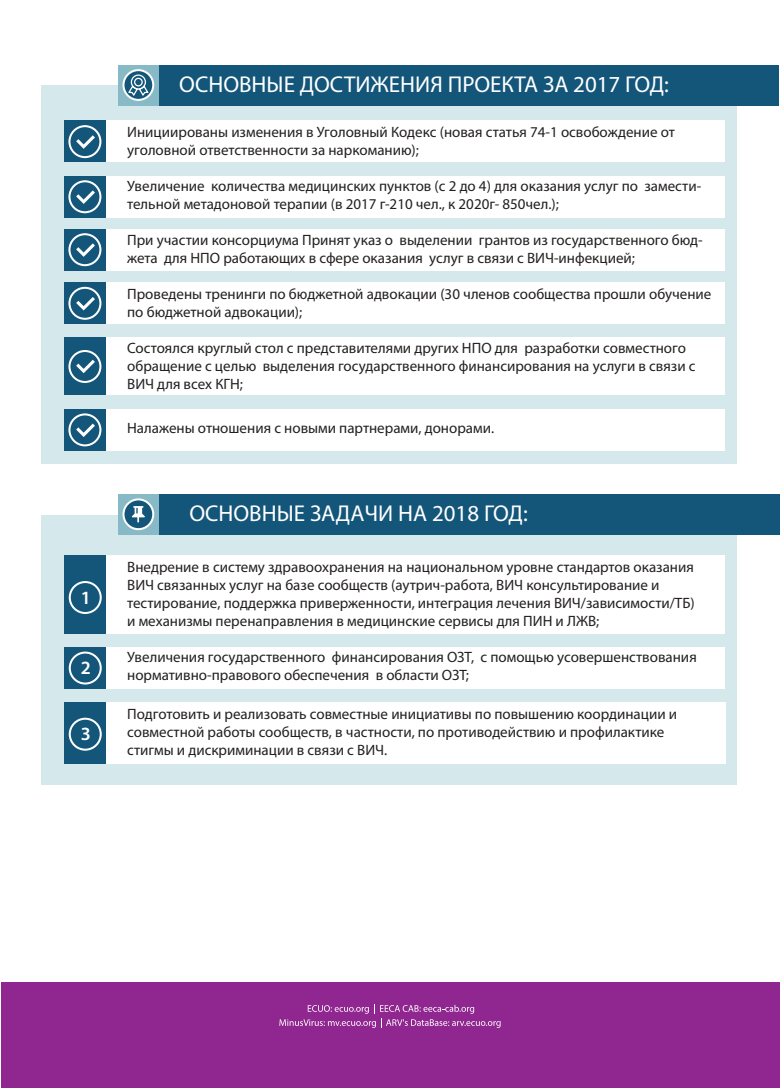
<style>
.page{position:relative;width:780px;height:1088px;background:#fff}
.page>*{position:absolute;margin:0;border:0;box-sizing:border-box;transform-origin:0 0}
.t1{font:23px "Myriad Pro";color:#fff}
.t2{font:600 18.75px "Myriad Pro";color:#fff}
.t3{font:15px/18px "Myriad Pro";color:#231f20}
</style>
<div class="page">
<div style="left:41px;top:86px;width:696px;height:378px;background:#d5e9ec"></div>
<div style="left:41px;top:515px;width:696px;height:270px;background:#d5e9ec"></div>
<div style="left:64px;top:121px;width:661px;height:41px;background:#fff"></div>
<div style="left:158px;top:65px;width:621px;height:40px;background:#14567a"></div>
<div style="left:64px;top:121px;width:42px;height:41px;background:#14567a"></div>
<div style="left:68px;top:125px;width:33px;height:33px;border:2px solid #fff;border-radius:50%"></div>
<svg style="left:76px;top:135px;width:19px;height:14px"></svg>
<div style="left:64px;top:176px;width:661px;height:41px;background:#fff"></div>
<div style="left:64px;top:176px;width:42px;height:41px;background:#14567a"></div>
<div style="left:68px;top:180px;width:33px;height:33px;border:2px solid #fff;border-radius:50%"></div>
<svg style="left:76px;top:190px;width:19px;height:14px"></svg>
<div style="left:64px;top:229px;width:661px;height:41px;background:#fff"></div>
<div style="left:64px;top:229px;width:42px;height:41px;background:#14567a"></div>
<div style="left:68px;top:233px;width:33px;height:33px;border:2px solid #fff;border-radius:50%"></div>
<svg style="left:76px;top:243px;width:19px;height:14px"></svg>
<div style="left:64px;top:282px;width:661px;height:42px;background:#fff"></div>
<div style="left:64px;top:282px;width:42px;height:42px;background:#14567a"></div>
<div style="left:68px;top:287px;width:33px;height:33px;border:2px solid #fff;border-radius:50%"></div>
<svg style="left:76px;top:297px;width:19px;height:13px"></svg>
<div style="left:64px;top:338px;width:661px;height:57px;background:#fff"></div>
<div style="left:64px;top:338px;width:42px;height:57px;background:#14567a"></div>
<div style="left:68px;top:350px;width:33px;height:33px;border:2px solid #fff;border-radius:50%"></div>
<svg style="left:76px;top:360px;width:19px;height:13px"></svg>
<div style="left:64px;top:409px;width:661px;height:41px;background:#fff"></div>
<div style="left:64px;top:409px;width:42px;height:41px;background:#14567a"></div>
<div style="left:68px;top:413px;width:33px;height:33px;border:2px solid #fff;border-radius:50%"></div>
<svg style="left:76px;top:424px;width:19px;height:13px"></svg>
<div style="left:118px;top:65px;width:41px;height:40px;background:#87bac6"></div>
<svg style="left:123px;top:70px;width:30px;height:30px"></svg>
<div style="left:122px;top:69px;width:32px;height:32px;border:2px solid #fff;border-radius:50%"></div>
<svg style="left:127px;top:74px;width:23px;height:23px"></svg>
<div style="left:159px;top:494px;width:620px;height:41px;background:#14567a"></div>
<div style="left:118px;top:494px;width:41px;height:41px;background:#87bac6"></div>
<svg style="left:123px;top:499px;width:30px;height:30px"></svg>
<div style="left:122px;top:498px;width:32px;height:32px;border:2px solid #fff;border-radius:50%"></div>
<svg style="left:132px;top:506px;width:13px;height:16px"></svg>
<div style="left:64px;top:555px;width:661px;height:79px;background:#fff"></div>
<div style="left:64px;top:555px;width:42px;height:79px;background:#14567a"></div>
<div style="left:69px;top:581px;width:33px;height:33px;border:2px solid #fff;border-radius:50%"></div>
<div style="left:106px;top:702px;width:619px;height:61px;background:#fff"></div>
<div style="left:64px;top:702px;width:42px;height:61px;background:#14567a"></div>
<div style="left:69px;top:718px;width:33px;height:33px;border:2px solid #fff;border-radius:50%"></div>
<div style="left:64px;top:647px;width:661px;height:41px;background:#fff"></div>
<div style="left:64px;top:647px;width:42px;height:41px;background:#14567a"></div>
<div style="left:69px;top:651px;width:33px;height:33px;border:2px solid #fff;border-radius:50%"></div>
<div style="left:1px;top:982px;width:778px;height:106px;background:#90268f"></div>
<svg style="left:279px;top:1004px;width:221px;height:24px"></svg>
<p class="t2" style="left:81px;top:586px;width:12px">1</p>
<p class="t2" style="left:81px;top:656px;width:12px">2</p>
<p class="t2" style="left:81px;top:722px;width:12px">3</p>
<h1 class="t1" style="left:179px;top:70px;width:491px">ОСНОВНЫЕ ДОСТИЖЕНИЯ ПРОЕКТА ЗА 2017 ГОД:</h1>
<p class="t3" style="left:127px;top:123px;width:549px">Инициированы изменения в Уголовный Кодекс (новая статья 74-1 освобождение от уголовной ответственности за наркоманию);</p>
<p class="t3" style="left:127px;top:177px;width:575px">Увеличение количества медицинских пунктов (с 2 до 4) для оказания услуг по замести&shy;тельной метадоновой терапии (в 2017 г-210 чел., к 2020г- 850чел.);</p>
<p class="t3" style="left:127px;top:231px;width:577px">При участии консорциума Принят указ о выделении грантов из государственного бюд&shy;жета для НПО работающих в сфере оказания услуг в связи с ВИЧ-инфекцией;</p>
<p class="t3" style="left:127px;top:285px;width:585px">Проведены тренинги по бюджетной адвокации (30 членов сообщества прошли обучение по бюджетной адвокации);</p>
<p class="t3" style="left:127px;top:339px;width:570px">Состоялся круглый стол с представителями других НПО для разработки совместного обращение с целью выделения государственного финансирования на услуги в связи с<br>ВИЧ для всех КГН;</p>
<p class="t3" style="left:127px;top:419px;width:368px">Налажены отношения с новыми партнерами, донорами.</p>
<h1 class="t1" style="left:189px;top:499px;width:340px">ОСНОВНЫЕ ЗАДАЧИ НА 2018 ГОД:</h1>
<p class="t3" style="left:127px;top:558px;width:569px">Внедрение в систему здравоохранения на национальном уровне стандартов оказания ВИЧ связанных услуг на базе сообществ (аутрич-работа, ВИЧ консультирование и тестирование, поддержка приверженности, интеграция лечения ВИЧ/зависимости/ТБ) и механизмы перенаправления в медицинские сервисы для ПИН и ЛЖВ;</p>
<p class="t3" style="left:127px;top:648px;width:571px">Увеличения государственного финансирования ОЗТ, с помощью усовершенствования нормативно-правового обеспечения в области ОЗТ;</p>
<p class="t3" style="left:127px;top:705px;width:551px">Подготовить и реализовать совместные инициативы по повышению координации и совместной работы сообществ, в частности, по противодействию и профилактике стигмы и дискриминации в связи с ВИЧ.</p>
</div>
